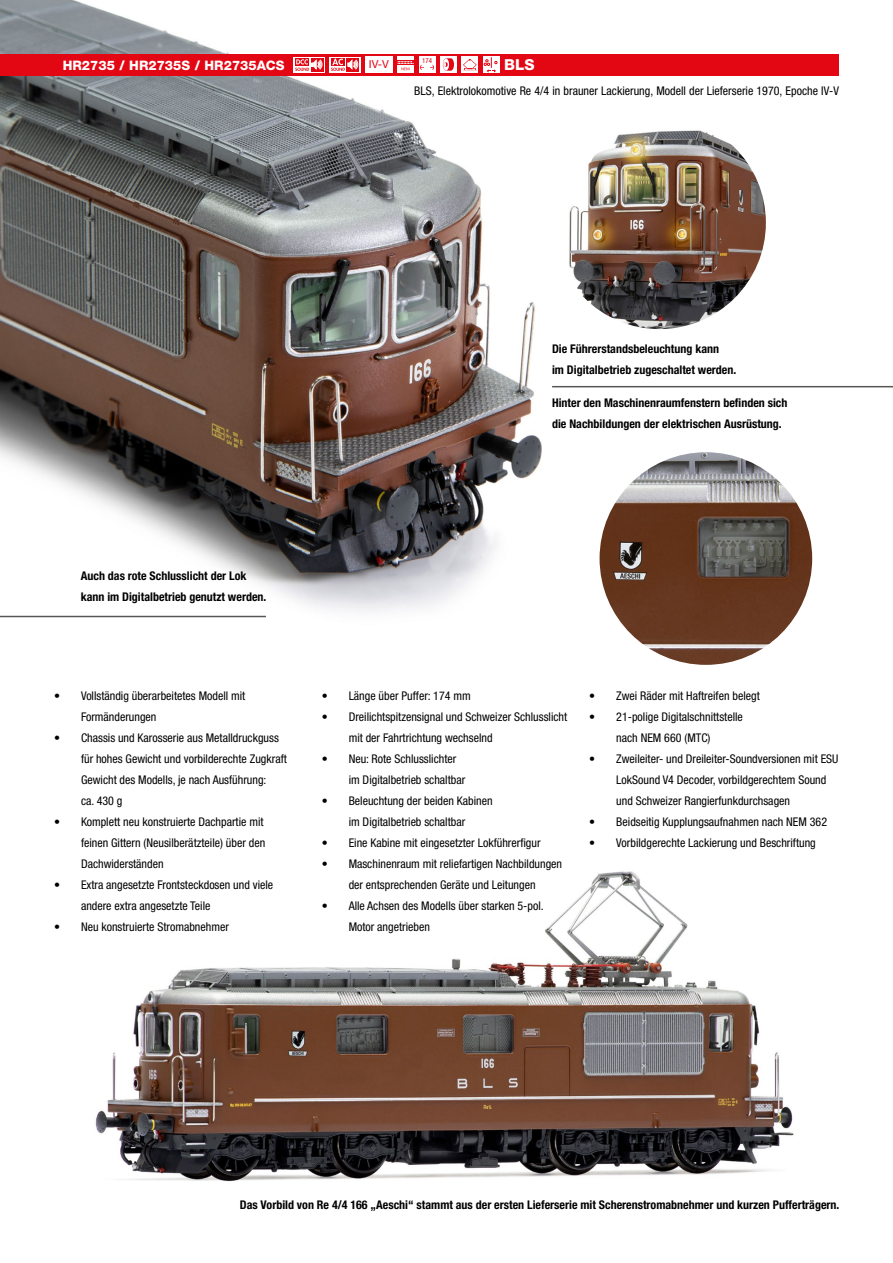
<style>
.page{position:relative;width:893px;height:1263px;background:#fff}
.page>*{position:absolute;margin:0;border:0;box-sizing:border-box;transform-origin:0 0}
.t1{font:800 15.15px "Helvetica Neue LT Std";color:#fff}
.t2{font:800 13.05px "Helvetica Neue LT Std";color:#fff}
.t3{font:condensed 12px/21px "Helvetica Neue LT Std";color:#000}
.t4{font:700 condensed 12px/21px "Helvetica Neue LT Std";color:#000}
.t5{font:10.95px "Helvetica Neue LT Std";color:#e30613}
.t6{font:condensed 6.9px "Helvetica Neue LT Std";color:#e30613}
</style>
<div class="page">
<img style="left:95px;top:871px;width:699px;height:311px">
<img style="left:0;top:0;width:567px;height:618px">
<div style="left:0;top:54px;width:839px;height:21px;background:#e30613"></div>
<svg style="left:294px;top:57px;width:31px;height:15px"></svg>
<div style="left:295px;top:58px;width:14px;height:8px;background:#e30613"></div>
<svg style="left:311px;top:58px;width:12px;height:13px"></svg>
<svg style="left:295px;top:59px;width:27px;height:12px"></svg>
<div style="left:329px;top:57px;width:32px;height:15px;background:#fff"></div>
<svg style="left:346px;top:58px;width:13px;height:13px"></svg>
<svg style="left:331px;top:58px;width:14px;height:1px"></svg>
<svg style="left:331px;top:59px;width:27px;height:12px"></svg>
<div style="left:365px;top:56px;width:28px;height:17px;background:#fff"></div>
<div style="left:397px;top:56px;width:17px;height:17px;background:#fff"></div>
<div style="left:397px;top:60px;width:17px;height:5px;background:#e30613"></div>
<svg style="left:398px;top:61px;width:16px;height:9px"></svg>
<div style="left:419px;top:56px;width:16px;height:17px;background:#fff"></div>
<svg style="left:420px;top:65px;width:4px;height:5px"></svg>
<svg style="left:430px;top:65px;width:4px;height:5px"></svg>
<div style="left:440px;top:56px;width:17px;height:17px;background:#fff"></div>
<svg style="left:443px;top:58px;width:11px;height:13px"></svg>
<svg style="left:461px;top:56px;width:17px;height:17px"></svg>
<svg style="left:463px;top:59px;width:14px;height:11px"></svg>
<div style="left:483px;top:56px;width:17px;height:17px;background:#fff"></div>
<svg style="left:484px;top:57px;width:13px;height:16px"></svg>
<img style="left:553px;top:116px;width:213px;height:213px;border-radius:106px">
<hr style="left:0;top:616px;width:266px;height:1px;background:#575756">
<hr style="left:552px;top:386px;width:341px;height:1px;background:#575756">
<img style="left:600px;top:452px;width:212px;height:213px;border-radius:106px">
<p class="t2" style="left:63px;top:57px;width:223px">HR2735 / HR2735S / HR2735ACS</p>
<p class="t5" style="left:369px;top:58px;width:22px">IV-V</p>
<p class="t6" style="left:422px;top:56px;width:11px">174</p>
<p class="t1" style="left:504px;top:56px;width:32px">BLS</p>
<p class="t3" style="left:414px;top:80px;width:426px">BLS, Elektrolokomotive Re 4/4 in brauner Lackierung, Modell der Lieferserie 1970, Epoche IV-V</p>
<p class="t4" style="left:81px;top:565px;width:187px">Auch das rote Schlusslicht der Lok kann im Digitalbetrieb genutzt werden.</p>
<p class="t4" style="left:552px;top:338px;width:186px">Die Führerstandsbeleuchtung kann<br>im Digitalbetrieb zugeschaltet werden.</p>
<p class="t4" style="left:552px;top:392px;width:237px">Hinter den Maschinenraumfenstern befinden sich die Nachbildungen der elektrischen Ausrüstung.</p>
<p class="t3" style="left:81px;top:685px;width:166px;text-indent:-27px">• Vollständig überarbeitetes Modell mit<br>Formänderungen</p>
<p class="t3" style="left:81px;top:727px;width:207px;text-indent:-27px">• Chassis und Karosserie aus Metalldruckguss für hohes Gewicht und vorbilderechte Zugkraft Gewicht des Modells, je nach Ausführung:<br>ca. 430 g</p>
<p class="t3" style="left:81px;top:811px;width:186px;text-indent:-27px">• Komplett neu konstruierte Dachpartie mit feinen Gittern (Neusilberätzteile) über den<br>Dachwiderständen</p>
<p class="t3" style="left:81px;top:874px;width:194px;text-indent:-27px">• Extra angesetzte Frontsteckdosen und viele andere extra angesetzte Teile</p>
<p class="t3" style="left:54px;top:916px;width:176px">• Neu konstruierte Stromabnehmer</p>
<p class="t3" style="left:322px;top:685px;width:151px">• Länge über Puffer: 174 mm</p>
<p class="t3" style="left:349px;top:706px;width:220px;text-indent:-27px">• Dreilichtspitzensignal und Schweizer Schlusslicht mit der Fahrtrichtung wechselnd</p>
<p class="t3" style="left:349px;top:748px;width:118px;text-indent:-27px">• Neu: Rote Schlusslichter im Digitalbetrieb schaltbar</p>
<p class="t3" style="left:322px;top:790px;width:172px;text-align:center">• Beleuchtung der beiden Kabinen im Digitalbetrieb schaltbar</p>
<p class="t3" style="left:322px;top:832px;width:220px">• Eine Kabine mit eingesetzter Lokführerfigur</p>
<p class="t3" style="left:322px;top:853px;width:242px;text-align:center">• Maschinenraum mit reliefartigen Nachbildungen der entsprechenden Geräte und Leitungen</p>
<p class="t3" style="left:349px;top:895px;width:196px;text-indent:-27px">• Alle Achsen des Modells über starken 5-pol.<br>Motor angetrieben</p>
<p class="t3" style="left:589px;top:685px;width:172px">• Zwei Räder mit Haftreifen belegt</p>
<p class="t3" style="left:589px;top:706px;width:155px;text-align:center">• 21-polige Digitalschnittstelle nach NEM 660 (MTC)</p>
<p class="t3" style="left:616px;top:748px;width:224px;text-indent:-27px">• Zweileiter- und Dreileiter-Soundversionen mit ESU<br>LokSound V4 Decoder, vorbildgerechtem Sound und Schweizer Rangierfunkdurchsagen</p>
<p class="t3" style="left:589px;top:811px;width:239px">• Beidseitig Kupplungsaufnahmen nach NEM 362</p>
<p class="t3" style="left:589px;top:832px;width:228px">• Vorbildgerechte Lackierung und Beschriftung</p>
<p class="t4" style="left:240px;top:1194px;width:601px">Das Vorbild von Re 4/4 166 „Aeschi“ stammt aus der ersten Lieferserie mit Scherenstromabnehmer und kurzen Pufferträgern.</p>
</div>
